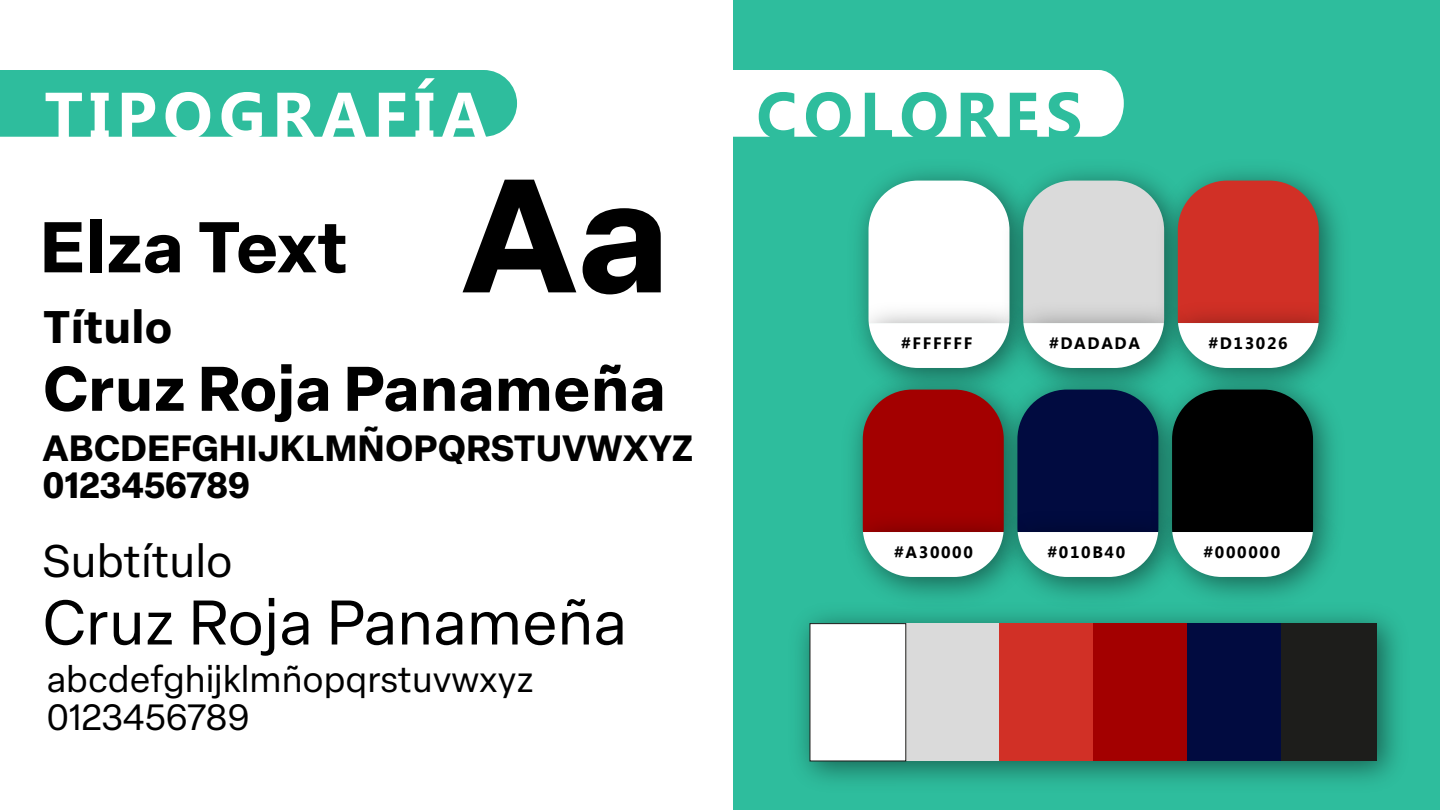
<style>
.page{position:relative;width:1440px;height:810px;background:#fff}
.page>*{position:absolute;margin:0;border:0;box-sizing:border-box;transform-origin:0 0}
.t1{font:700 158.77px "Elza Text";color:#000}
.t2{font:700 70.65px "Elza Text";letter-spacing:-.005em;color:#000}
.t3{font:700 65.25px "Microsoft Tai Le";letter-spacing:.1em;color:#fff}
.t4{font:700 65.25px "Microsoft Tai Le";letter-spacing:.1em;color:#2ebd9d}
.t5{font:700 61.95px "Elza Text";color:#000}
.t6{font:61.95px "Elza Text";color:#000}
.t7{font:45px "Elza Text";color:#000}
.t8{font:700 45px "Elza Text";color:#000}
.t9{font:36px/37.5px "Elza Text";color:#000}
.t10{font:700 36px/37.5px "Elza Text";color:#000}
.t11{font:700 16.5px "Microsoft Tai Le";letter-spacing:.1em;color:#000}
</style>
<div class="page">
<div style="left:0;top:70px;width:517px;height:67px;background:#2ebd9d"></div>
<div style="left:733px;top:0;width:707px;height:810px;background:#2ebd9d"></div>
<div style="left:733px;top:70px;width:391px;height:67px;background:#fff"></div>
<img style="left:858px;top:171px;width:134px;height:121px">
<img style="left:992px;top:171px;width:155px;height:121px">
<img style="left:1147px;top:171px;width:193px;height:121px">
<img style="left:858px;top:292px;width:11px;height:64px">
<svg style="left:869px;top:181px;width:140px;height:178px;background:#f2f8f7"></svg>
<img style="left:993px;top:292px;width:30px;height:67px">
<svg style="left:1023px;top:181px;width:141px;height:178px;background:#d5dcda"></svg>
<img style="left:1147px;top:292px;width:193px;height:67px">
<svg style="left:1178px;top:181px;width:141px;height:178px;background:#cd5c53"></svg>
<img style="left:852px;top:359px;width:135px;height:142px">
<img style="left:987px;top:359px;width:154px;height:142px">
<img style="left:1141px;top:359px;width:193px;height:142px">
<img style="left:852px;top:501px;width:135px;height:91px">
<svg style="left:863px;top:390px;width:141px;height:187px;background:#ab3d3b"></svg>
<img style="left:987px;top:501px;width:154px;height:91px">
<svg style="left:1017px;top:390px;width:141px;height:187px;background:#35456a"></svg>
<img style="left:1141px;top:501px;width:193px;height:91px">
<svg style="left:1172px;top:390px;width:141px;height:187px;background:#363f3d"></svg>
<img style="left:800px;top:592px;width:598px;height:189px">
<div style="left:904px;top:624px;width:96px;height:137px;background:#dadada"></div>
<div style="left:999px;top:624px;width:95px;height:137px;background:#d13026"></div>
<div style="left:1093px;top:624px;width:96px;height:137px;background:#a30000"></div>
<div style="left:1187px;top:624px;width:96px;height:137px;background:#010b40"></div>
<div style="left:1282px;top:624px;width:95px;height:137px;background:#1d1d1b"></div>
<div style="left:810px;top:623px;width:96px;height:138px;background:#fff"></div>
<h3 class="t3" style="left:45px;top:78px;width:444px">TIPOGRAFÍA</h3>
<h2 class="t2" style="left:40px;top:193px;width:310px">Elza Text</h2>
<h3 class="t8" style="left:43px;top:293px;width:131px">Título</h3>
<h1 class="t1" style="left:461px;top:114px;width:210px">Aa</h1>
<h3 class="t5" style="left:43px;top:341px;width:625px">Cruz Roja Panameña</h3>
<h3 class="t10" style="left:43px;top:428px;width:652px">ABCDEFGHIJKLMÑOPQRSTUVWXYZ<br>0123456789</h3>
<h3 class="t7" style="left:42px;top:528px;width:192px">Subtítulo</h3>
<h3 class="t6" style="left:42px;top:577px;width:586px">Cruz Roja Panameña</h3>
<h3 class="t9" style="left:47px;top:659px;width:489px">abcdefghijklmñopqrstuvwxyz<br>0123456789</h3>
<h3 class="t4" style="left:756px;top:78px;width:328px">COLORES</h3>
<p class="t11" style="left:901px;top:334px;width:73px">#FFFFFF</p>
<p class="t11" style="left:1049px;top:334px;width:92px">#DADADA</p>
<p class="t11" style="left:1208px;top:334px;width:81px">#D13026</p>
<p class="t11" style="left:894px;top:543px;width:80px">#A30000</p>
<p class="t11" style="left:1048px;top:543px;width:79px">#010B40</p>
<p class="t11" style="left:1204px;top:543px;width:78px">#000000</p>
</div>
